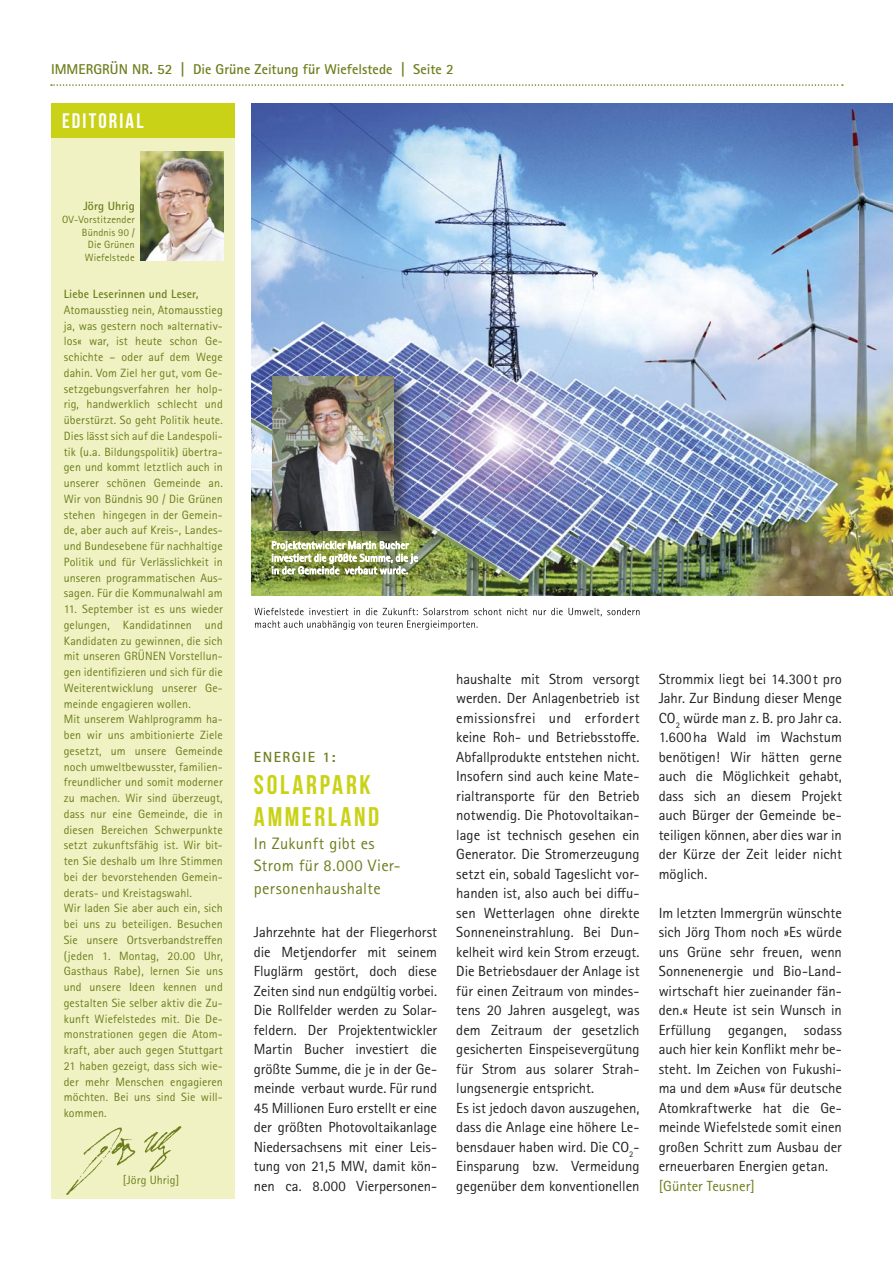
<style>
.page{position:relative;width:893px;height:1263px;background:#fff}
.page>*{position:absolute;margin:0;border:0;box-sizing:border-box;transform-origin:0 0}
.t1{font:27px "Bebas Neue";letter-spacing:.1em;color:#cad217}
.t2{font:21px "Bebas Neue";letter-spacing:.1em;color:#fff}
.t3{font:16.5px/22.5px "Rotis Sans Serif Std";letter-spacing:.02em;color:#6d7e1c}
.Fließtext{font:14.7px/19.5px "Rotis Sans Serif Std";letter-spacing:-.005em;color:#212125;text-align:justify}
.Fließtext-2{font:14.7px "Rotis Sans Serif Std";color:#6d7e1c}
.Fließtext-3{font:700 14.7px "Rotis Sans Serif Pro";letter-spacing:.1em;color:#6d7e1c}
.Fließtext-4{font:700 14.25px "Rotis Sans Serif Pro";color:#6d7e1c}
.Fließtext-5{font:12px/15.8px "Rotis Sans Serif Std";letter-spacing:.005em;color:#6d7e1c;text-align:justify}
.Fließtext-6{font:700 12px "Rotis Sans Serif Pro";letter-spacing:.01em;color:#6d7e1c}
.Bildunterschrift{font:700 12px "Rotis Sans Serif Pro";letter-spacing:.01em;color:#6d7e1c}
.Bildunterschrift-2{font:10.5px/12.6px "Rotis Sans Serif Std";letter-spacing:.015em;color:#6d7e1c;text-align:right}
</style>
<div class="page">
<svg style="left:51px;top:84px;width:792px;height:2px"></svg>
<div style="left:51px;top:125px;width:184px;height:1074px;background:#f0f2c4"></div>
<div style="left:51px;top:103px;width:184px;height:34px;background:#cad217"></div>
<img style="left:140px;top:152px;width:83px;height:109px">
<img style="left:252px;top:103px;width:641px;height:492px">
<div style="left:270px;top:375px;width:144px;height:175px;background:#212125;opacity:.5"></div>
<img style="left:272px;top:377px;width:122px;height:154px">
<svg style="left:254px;top:608px;width:385px;height:22px"></svg>
<svg style="left:270px;top:540px;width:166px;height:53px;background:#8a9d4d"></svg>
<img style="left:272px;top:540px;width:146px;height:36px">
<img style="left:66px;top:1126px;width:116px;height:69px">
<p class="Fließtext-4" style="left:51px;top:60px;width:404px">IMMERGRÜN NR. 52 | Die Grüne Zeitung für Wiefelstede | Seite 2</p>
<p class="t2" style="left:62px;top:109px;width:83px">EDITORIAL</p>
<p class="Bildunterschrift" style="left:83px;top:199px;width:53px">Jörg Uhrig</p>
<p class="Bildunterschrift-2" style="left:62px;top:213px;width:74px">OV-Vorstitzender<br>Bündnis 90 /<br>Die Grünen<br>Wiefelstede</p>
<p class="Fließtext-6" style="left:64px;top:286px;width:136px">Liebe Leserinnen und Leser,</p>
<p class="Fließtext-5" style="left:64px;top:302px;width:161px">Atomausstieg nein, Atomausstieg ja, was gestern noch »alternativ&shy;los« war, ist heute schon Ge&shy;schichte – oder auf dem Wege dahin. Vom Ziel her gut, vom Ge&shy;setzgebungsverfahren her holp&shy;rig, handwerklich schlecht und überstürzt. So geht Politik heute.<br>Dies lässt sich auf die Landespoli&shy;tik (u.a. Bildungspolitik) übertra&shy;gen und kommt letztlich auch in unserer schönen Gemeinde an.<br>Wir von Bündnis 90 / Die Grünen stehen hingegen in der Gemein&shy;de, aber auch auf Kreis-, Landes&shy;und Bundesebene für nachhaltige Politik und für Verlässlichkeit in unseren programmatischen Aus&shy;sagen. Für die Kommunalwahl am</p>
<p class="Fließtext-5" style="left:64px;top:601px;width:161px">11. September ist es uns wieder gelungen, Kandidatinnen und Kandidaten zu gewinnen, die sich mit unseren GRÜNEN Vorstellun&shy;gen identifizieren und sich für die Weiterentwicklung unserer Ge&shy;meinde engagieren wollen.</p>
<p class="Fließtext-5" style="left:64px;top:711px;width:161px">Mit unserem Wahlprogramm ha&shy;ben wir uns ambitionierte Ziele gesetzt, um unsere Gemeinde noch umweltbewusster, familien&shy;freundlicher und somit moderner zu machen. Wir sind überzeugt, dass nur eine Gemeinde, die in diesen Bereichen Schwerpunkte setzt zukunftsfähig ist. Wir bit&shy;ten Sie deshalb um Ihre Stimmen bei der bevorstehenden Gemein&shy;derats- und Kreistagswahl.</p>
<p class="Fließtext-5" style="left:64px;top:900px;width:161px">Wir laden Sie aber auch ein, sich bei uns zu beteiligen. Besuchen Sie unsere Ortsverbandstreffen (jeden 1. Montag, 20.00 Uhr, Gasthaus Rabe), lernen Sie uns und unsere Ideen kennen und gestalten Sie selber aktiv die Zu&shy;kunft Wiefelstedes mit. Die De&shy;monstrationen gegen die Atom&shy;kraft, aber auch gegen Stuttgart 21 haben gezeigt, dass sich wie&shy;der mehr Menschen engagieren möchten. Bei uns sind Sie will&shy;kommen.</p>
<p class="Fließtext-5" style="left:123px;top:1172px;width:58px">[Jörg Uhrig]</p>
<p class="Fließtext-3" style="left:254px;top:747px;width:83px">ENERGIE 1:</p>
<p class="t1" style="left:254px;top:770px;width:118px">SOLARPARK</p>
<p class="t1" style="left:254px;top:802px;width:127px">AMMERLAND</p>
<p class="t3" style="left:254px;top:832px;width:148px">In Zukunft gibt es<br>Strom für 8.000 Vier&shy;personenhaushalte</p>
<p class="Fließtext" style="left:254px;top:922px;width:185px">Jahrzehnte hat der Fliegerhorst die Metjendorfer mit seinem Fluglärm gestört, doch diese Zeiten sind nun endgültig vorbei.<br>Die Rollfelder werden zu Solar&shy;feldern. Der Projektentwickler Martin Bucher investiert die größte Summe, die je in der Ge&shy;meinde verbaut wurde. Für rund 45 Millionen Euro erstellt er eine der größten Photovoltaikanlage Niedersachsens mit einer Leis&shy;tung von 21,5 MW, damit kön&shy;nen ca. 8.000 Vierpersonen-</p>
<p class="Fließtext" style="left:456px;top:669px;width:185px">haushalte mit Strom versorgt werden. Der Anlagenbetrieb ist emissionsfrei und erfordert keine Roh- und Betriebsstoffe.<br>Abfallprodukte entstehen nicht.<br>Insofern sind auch keine Mate&shy;rialtransporte für den Betrieb notwendig. Die Photovoltaikan&shy;lage ist technisch gesehen ein Generator. Die Stromerzeugung setzt ein, sobald Tageslicht vor&shy;handen ist, also auch bei diffu&shy;sen Wetterlagen ohne direkte Sonneneinstrahlung. Bei Dun&shy;kelheit wird kein Strom erzeugt.<br>Die Betriebsdauer der Anlage ist für einen Zeitraum von mindes&shy;tens 20 Jahren ausgelegt, was dem Zeitraum der gesetzlich gesicherten Einspeisevergütung für Strom aus solarer Strah&shy;lungsenergie entspricht.</p>
<p class="Fließtext" style="left:456px;top:1098px;width:185px">Es ist jedoch davon auszugehen, dass die Anlage eine höhere Le&shy;bensdauer haben wird. Die CO<sub>2</sub>- Einsparung bzw. Vermeidung gegenüber dem konventionellen</p>
<p class="Fließtext" style="left:659px;top:669px;width:185px">Strommix liegt bei 14.300 t pro Jahr. Zur Bindung dieser Menge CO<sub>2</sub> würde man z. B. pro Jahr ca.<br>1.600 ha Wald im Wachstum benötigen! Wir hätten gerne auch die Möglichkeit gehabt, dass sich an diesem Projekt auch Bürger der Gemeinde be&shy;teiligen können, aber dies war in der Kürze der Zeit leider nicht möglich.</p>
<p class="Fließtext" style="left:659px;top:903px;width:185px">Im letzten Immergrün wünschte sich Jörg Thom noch »Es würde uns Grüne sehr freuen, wenn Sonnenenergie und Bio-Land&shy;wirtschaft hier zueinander fän&shy;den.« Heute ist sein Wunsch in Erfüllung gegangen, sodass auch hier kein Konflikt mehr be&shy;steht. Im Zeichen von Fukushi&shy;ma und dem »Aus« für deutsche Atomkraftwerke hat die Ge&shy;meinde Wiefelstede somit einen großen Schritt zum Ausbau der erneuerbaren Energien getan.</p>
<p class="Fließtext-2" style="left:659px;top:1177px;width:98px">[Günter Teusner]</p>
</div>
